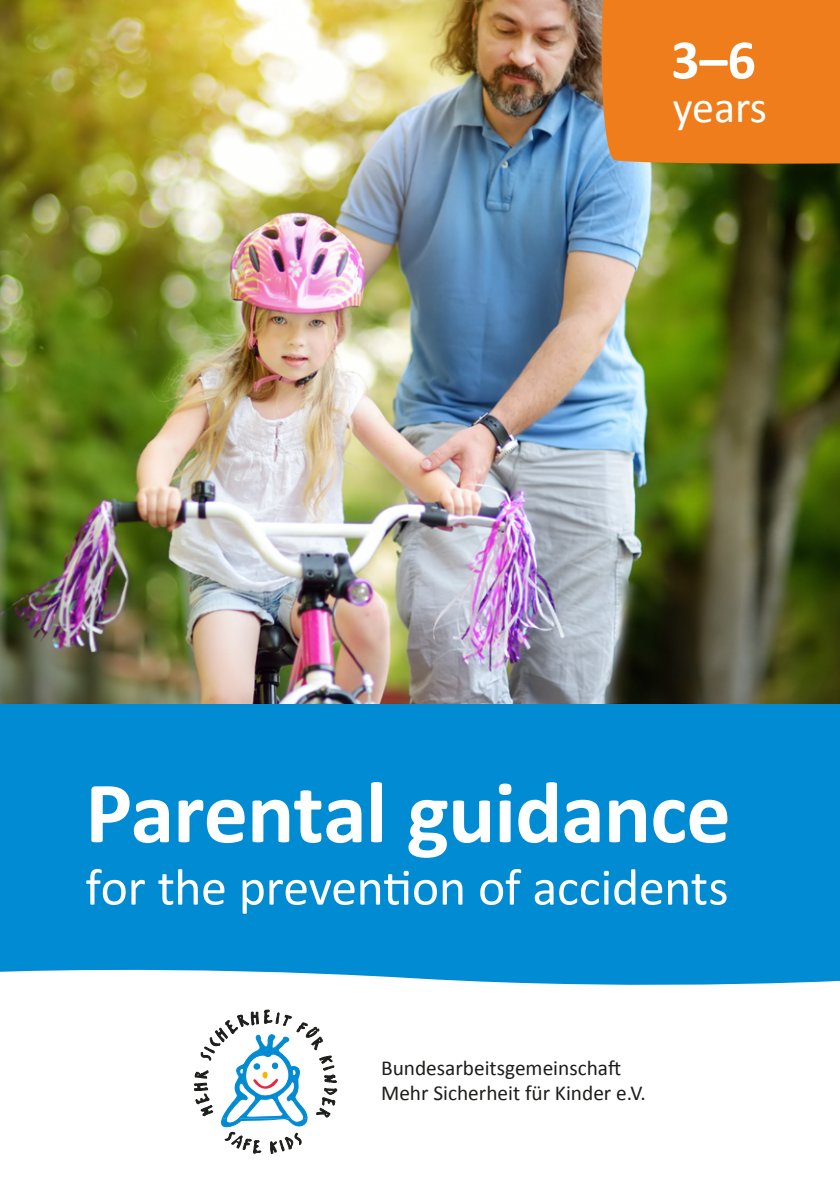
<style>
.page{position:relative;width:840px;height:1191px;background:#fff}
.page>*{position:absolute;margin:0;border:0;box-sizing:border-box;transform-origin:0 0}
.t1{font:700 88.2px "Calibri";letter-spacing:-.015em;color:#fff}
.t2{font:700 56px "Calibri";color:#fff}
.t3{font:52px "Calibri";letter-spacing:-.01em;color:#fff}
.t4{font:44px "Calibri";letter-spacing:-.005em;color:#fff}
.t5{font:21.4px/25.6px "Calibri";color:#1d1d1b}
</style>
<div class="page">
<div style="left:0;top:703px;width:839px;height:282px;background:#008bd2"></div>
<img style="left:0;top:0;width:839px;height:703px">
<div style="left:597px;top:0;width:242px;height:165px;background:#ef7d1b"></div>
<svg style="left:194px;top:1009px;width:143px;height:145px"></svg>
<h2 class="t2" style="left:670px;top:20px;width:86px">3–6</h2>
<h3 class="t4" style="left:672px;top:77px;width:96px">years</h3>
<h1 class="t1" style="left:85px;top:750px;width:646px">Parental guidance</h1>
<h3 class="t3" style="left:85px;top:851px;width:644px">for the prevention of accidents</h3>
<p class="t5" style="left:381px;top:1054px;width:266px">Bundesarbeitsgemeinschaft<br>Mehr Sicherheit für Kinder e.V.</p>
</div>
